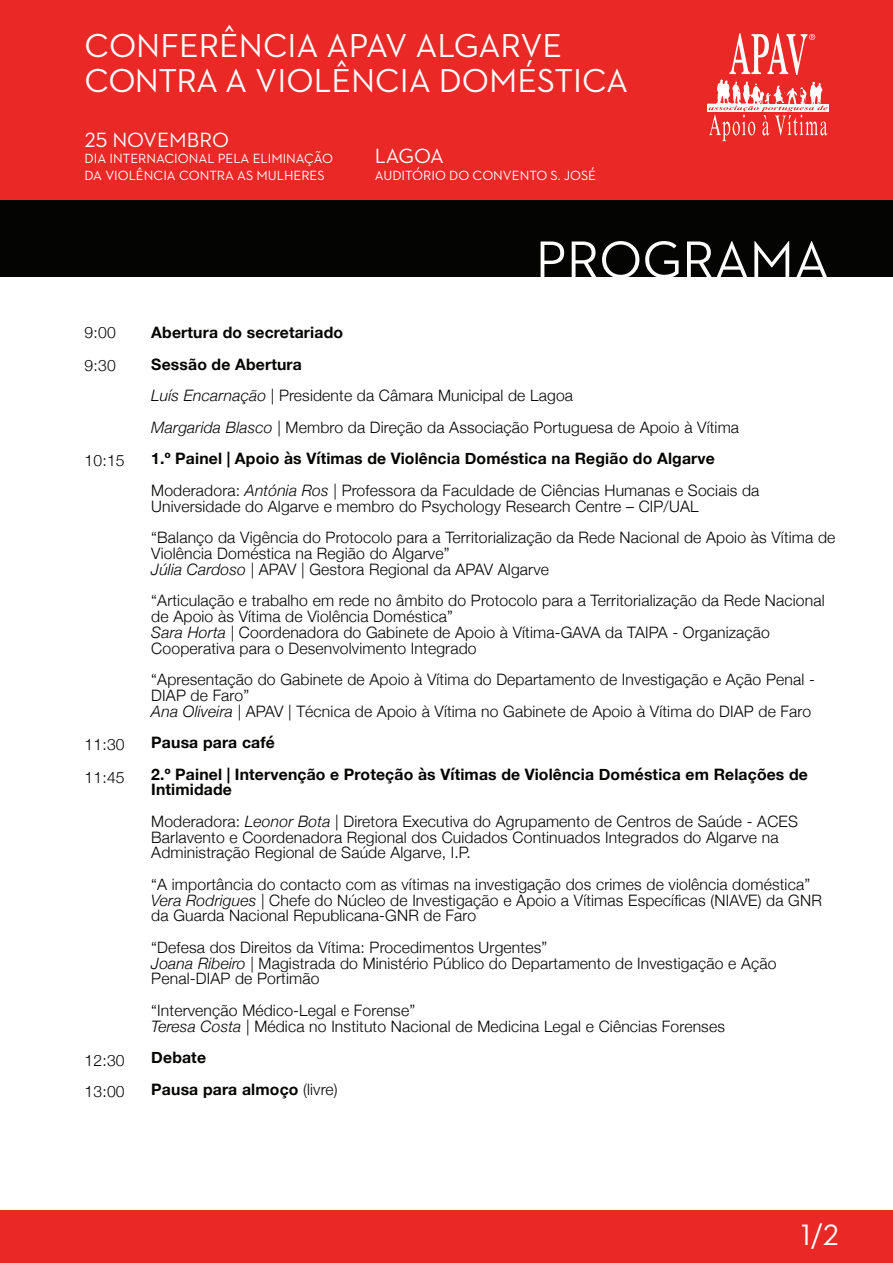
<style>
.page{position:relative;width:893px;height:1263px;background:#fff}
.page>*{position:absolute;margin:0;border:0;box-sizing:border-box;transform-origin:0 0}
.t1{font:53.4px "Neutraface 2 Text";color:#fff}
.t2{font:33.75px/34.5px "Neutraface 2 Text";color:#fff}
.t3{font:30px "Neutraface 2 Text";color:#fff}
.t4{font:21px "Neutraface 2 Text";color:#fff}
.t5{font:300 15.75px/15.8px "Helvetica Neue";letter-spacing:.01em;color:#040503}
.t6{font:700 15.75px/31.5px "Helvetica Neue";letter-spacing:.01em;color:#040503}
.t7{font:13.5px/16.4px "Neutraface 2 Text";color:#fff}
.s1{font-weight:700}
.s2{font-style:italic}
.s3{font-weight:300}
</style>
<div class="page">
<div style="left:0;top:0;width:893px;height:277px;background:#040503"></div>
<div style="left:0;top:0;width:893px;height:200px;background:#ea2927"></div>
<svg style="left:707px;top:33px;width:122px;height:108px"></svg>
<div style="left:0;top:1210px;width:893px;height:53px;background:#ea2927"></div>
<h2 class="t2" style="left:85px;top:28px;width:545px">CONFERÊNCIA APAV ALGARVE<br>CONTRA A VIOLÊNCIA DOMÉSTICA</h2>
<h3 class="t4" style="left:85px;top:127px;width:146px">25 NOVEMBRO</h3>
<p class="t7" style="left:85px;top:150px;width:250px">DIA INTERNACIONAL PELA ELIMINAÇÃO<br>DA VIOLÊNCIA CONTRA AS MULHERES</p>
<h3 class="t4" style="left:375px;top:143px;width:71px">LAGOA</h3>
<p class="t7" style="left:375px;top:167px;width:223px">AUDITÓRIO DO CONVENTO S. JOSÉ</p>
<p class="t5" style="left:85px;top:315px;width:33px;line-height:32.7px">9:00<br>9:30</p>
<p class="t5" style="left:85px;top:451px;width:42px">10:15</p>
<p class="t5" style="left:85px;top:726px;width:42px;line-height:33.3px">11:30<br>11:45</p>
<p class="t5" style="left:85px;top:1043px;width:42px;line-height:31.2px">12:30<br>13:00</p>
<h1 class="t1" style="left:536px;top:226px;width:295px">PROGRAMA</h1>
<p class="t5" style="left:151px;top:316px;width:610px;line-height:31.5px"><span class="s1">Abertura do secretariado<br>Sessão de Abertura<br></span><span class="s2">Luís Encarnação</span> | Presidente da Câmara Municipal de Lagoa<br><span class="s2">Margarida Blasco</span> | Membro da Direção da Associação Portuguesa de Apoio à Vítima <span class="s1">1.º Painel | Apoio às Vítimas de Violência Doméstica na Região do Algarve </span>Moderadora: <span class="s2">Antónia Ros |</span> Professora da Faculdade de Ciências Humanas e Sociais da</p>
<p class="t5" style="left:151px;top:489px;width:686px;line-height:31.5px">Universidade do Algarve e membro do Psychology Research Centre – CIP/UAL<br>“Balanço da Vigência do Protocolo para a Territorialização da Rede Nacional de Apoio às Vítima de</p>
<p class="t5" style="left:151px;top:544px;width:399px">Violência Doméstica na Região do Algarve”<br><span class="s2">Júlia Cardoso</span> | APAV | Gestora Regional da APAV Algarve</p>
<p class="t5" style="left:151px;top:592px;width:675px">“Articulação e trabalho em rede no âmbito do Protocolo para a Territorialização da Rede Nacional de Apoio às Vítima de Violência Doméstica”<br><span class="s2">Sara Horta</span> | Coordenadora do Gabinete de Apoio à Vítima-GAVA da TAIPA - Organização Cooperativa para o Desenvolvimento Integrado</p>
<p class="t5" style="left:151px;top:670px;width:665px">“Apresentação do Gabinete de Apoio à Vítima do Departamento de Investigação e Ação Penal -<br>DIAP de Faro”<br><span class="s2">Ana Oliveira</span> | APAV | Técnica de Apoio à Vítima no Gabinete de Apoio à Vítima do DIAP de Faro</p>
<p class="t6" style="left:151px;top:727px;width:658px">Pausa para café<br>2.º Painel | Intervenção e Proteção às Vítimas de Violência Doméstica em Relações de</p>
<p class="t5" style="left:151px;top:773px;width:648px;line-height:31.5px"><span class="s1">Intimidade<br></span>Moderadora: <span class="s2">Leonor Bota</span> | Diretora Executiva do Agrupamento de Centros de Saúde - ACES</p>
<p class="t5" style="left:151px;top:828px;width:629px">Barlavento e Coordenadora Regional dos Cuidados Continuados Integrados do Algarve na<br>Administração Regional de Saúde Algarve, I.P.</p>
<p class="t5" style="left:151px;top:875px;width:672px">“A importância do contacto com as vítimas na investigação dos crimes de violência doméstica”<br><span class="s2">Vera Rodrigues</span> | Chefe do Núcleo de Investigação e Apoio a Vítimas Específicas (NIAVE) da GNR da Guarda Nacional Republicana-GNR de Faro</p>
<p class="t5" style="left:151px;top:938px;width:627px">“Defesa dos Direitos da Vítima: Procedimentos Urgentes”<br><span class="s2">Joana Ribeiro</span> | Magistrada do Ministério Público do Departamento de Investigação e Ação<br>Penal-DIAP de Portimão</p>
<p class="t5" style="left:151px;top:1001px;width:575px">“Intervenção Médico-Legal e Forense”<br><span class="s2">Teresa Costa</span> | Médica no Instituto Nacional de Medicina Legal e Ciências Forenses</p>
<p class="t6" style="left:151px;top:1042px;width:188px">Debate<br>Pausa para almoço <span class="s3">(livre)</span></p>
<h3 class="t3" style="left:801px;top:1216px;width:39px">1/2</h3>
</div>
